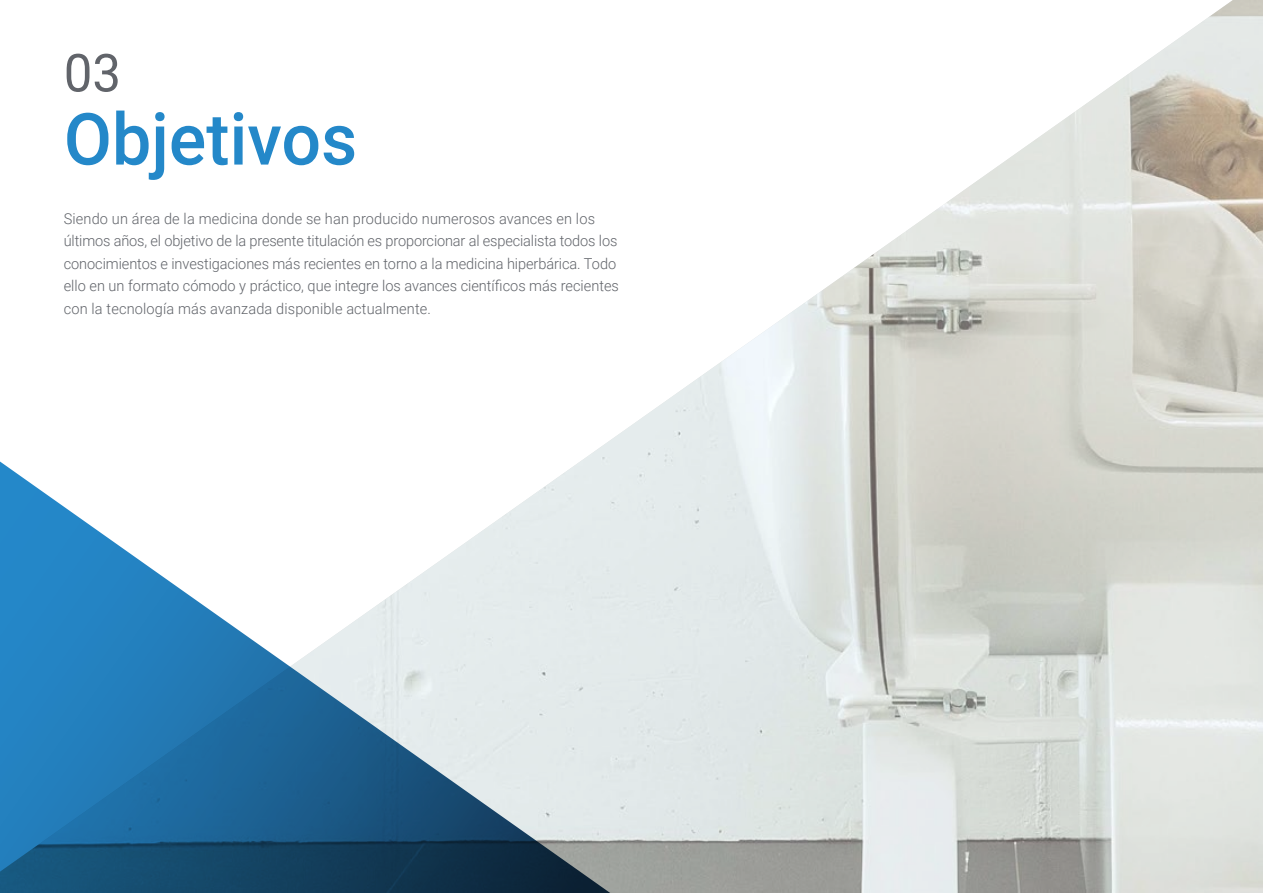
<style>
.page{position:relative;width:1263px;height:893px;background:#fff}
.page>*{position:absolute;margin:0;border:0;box-sizing:border-box;transform-origin:0 0}
.t1{font:500 72px "Roboto";color:#2488c9}
.t2{font:52.5px "Roboto";color:#61646a}
.t3{font:300 15px/22.5px "Roboto";color:#61646a}
</style>
<div class="page">
<img style="left:602px;top:0;width:661px;height:893px">
<svg style="left:0;top:446px;width:640px;height:447px"></svg>
<h2 class="t2" style="left:64px;top:36px;width:59px">03</h2>
<h1 class="t1" style="left:64px;top:89px;width:295px">Objetivos</h1>
<p class="t3" style="left:64px;top:207px;width:557px">Siendo un área de la medicina donde se han producido numerosos avances en los últimos años, el objetivo de la presente titulación es proporcionar al especialista todos los conocimientos e investigaciones más recientes en torno a la medicina hiperbárica. Todo ello en un formato cómodo y práctico, que integre los avances científicos más recientes con la tecnología más avanzada disponible actualmente.</p>
</div>
